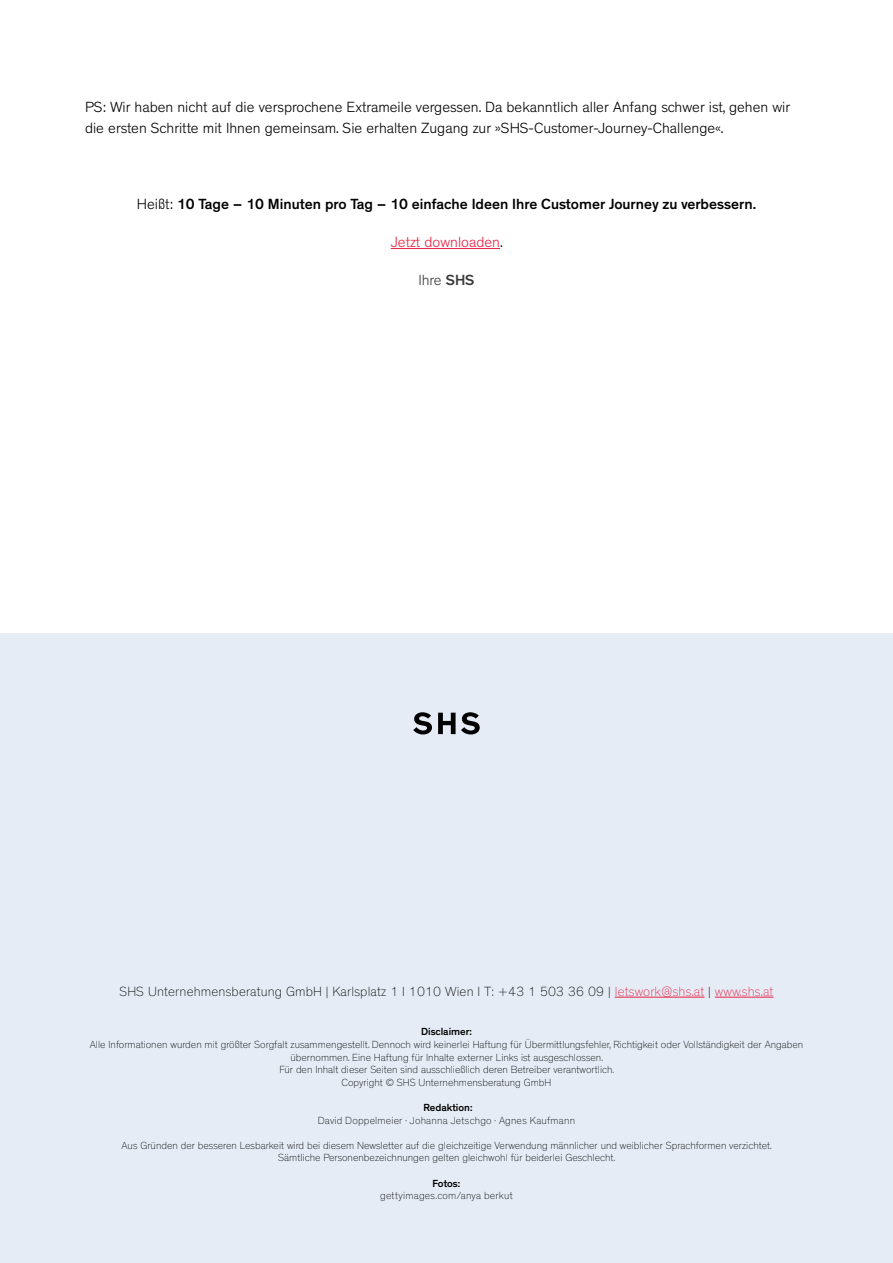
<style>
.page{position:relative;width:893px;height:1263px;background:#fff}
.page>*{position:absolute;margin:0;border:0;box-sizing:border-box;transform-origin:0 0}
.Paragraf{font:300 15px/21px "Theinhardt";color:#000}
.Paragraf-2{font:500 15px "Theinhardt";color:#000}
.Paragraf-3{font:300 15px "Theinhardt";color:#e62143}
.Paragraf-4{font:300 15px "Theinhardt";color:#3a3a39}
.Paragraf-5{font:100 13.5px "Theinhardt";letter-spacing:.01em;color:#000}
.Paragraf-6{font:100 10.5px/12.6px "Theinhardt";color:#000;text-align:center}
.Paragraf-7{font:100 10.5px "Theinhardt";letter-spacing:.02em;color:#000}
.Paragraf-8{font:500 10.5px "Theinhardt";color:#000}
.Paragraf-9{font:100 10.5px "Theinhardt";letter-spacing:.025em;color:#000}
.s1{font-weight:300}
.s2{color:#000}
.s3{font-weight:500}
.s4{color:#e62143}
</style>
<div class="page">
<hr style="left:391px;top:248px;width:109px;height:1px;background:#e62143">
<div style="left:0;top:634px;width:893px;height:629px;background:#e5ecf5"></div>
<hr style="left:615px;top:997px;width:89px;height:1px;background:#e62143">
<hr style="left:715px;top:997px;width:58px;height:1px;background:#e62143">
<svg style="left:413px;top:712px;width:19px;height:22px"></svg>
<svg style="left:438px;top:712px;width:42px;height:22px"></svg>
<p class="Paragraf" style="left:85px;top:97px;width:707px">PS: Wir haben nicht auf die versprochene Extrameile vergessen. Da bekanntlich aller Anfang schwer ist, gehen wir die ersten Schritte mit Ihnen gemeinsam. Sie erhalten Zugang zur »SHS-Customer-Journey-Challenge«.</p>
<p class="Paragraf-2" style="left:137px;top:195px;width:621px"><span class="s1">Heißt:</span> 10 Tage – 10 Minuten pro Tag – 10 einfache Ideen Ihre Customer Journey zu verbessern.</p>
<p class="Paragraf-3" style="left:391px;top:233px;width:113px">Jetzt downloaden<span class="s2">.</span></p>
<p class="Paragraf-4" style="left:418px;top:271px;width:58px">Ihre <span class="s3">SHS</span></p>
<p class="Paragraf-5" style="left:119px;top:983px;width:655px">SHS Unternehmensberatung GmbH | Karlsplatz 1 I 1010 Wien I T: +43 1 503 36 09 | <span class="s4">letswork@shs.at</span> | <span class="s4">www.shs.at</span></p>
<p class="Paragraf-8" style="left:421px;top:1025px;width:52px">Disclaimer:</p>
<p class="Paragraf-6" style="left:90px;top:1038px;width:715px">Alle Informationen wurden mit größter Sorgfalt zusammengestellt. Dennoch wird keinerlei Haftung für Übermittlungsfehler, Richtigkeit oder Vollständigkeit der Angaben übernommen. Eine Haftung für Inhalte externer Links ist ausgeschlossen.<br>Für den Inhalt dieser Seiten sind ausschließlich deren Betreiber verantwortlich.</p>
<p class="Paragraf-6" style="left:342px;top:1076px;width:211px">Copyright © SHS Unternehmensberatung GmbH</p>
<p class="Paragraf-8" style="left:423px;top:1101px;width:50px">Redaktion:</p>
<p class="Paragraf-7" style="left:318px;top:1114px;width:259px">David Doppelmeier · Johanna Jetschgo · Agnes Kaufmann</p>
<p class="Paragraf-6" style="left:122px;top:1139px;width:652px">Aus Gründen der besseren Lesbarkeit wird bei diesem Newsletter auf die gleichzeitige Verwendung männlicher und weiblicher Sprachformen verzichtet.<br>Sämtliche Personenbezeichnungen gelten gleichwohl für beiderlei Geschlecht.</p>
<p class="Paragraf-8" style="left:433px;top:1177px;width:29px">Fotos:</p>
<p class="Paragraf-9" style="left:380px;top:1189px;width:134px">gettyimages.com/anya berkut</p>
</div>
